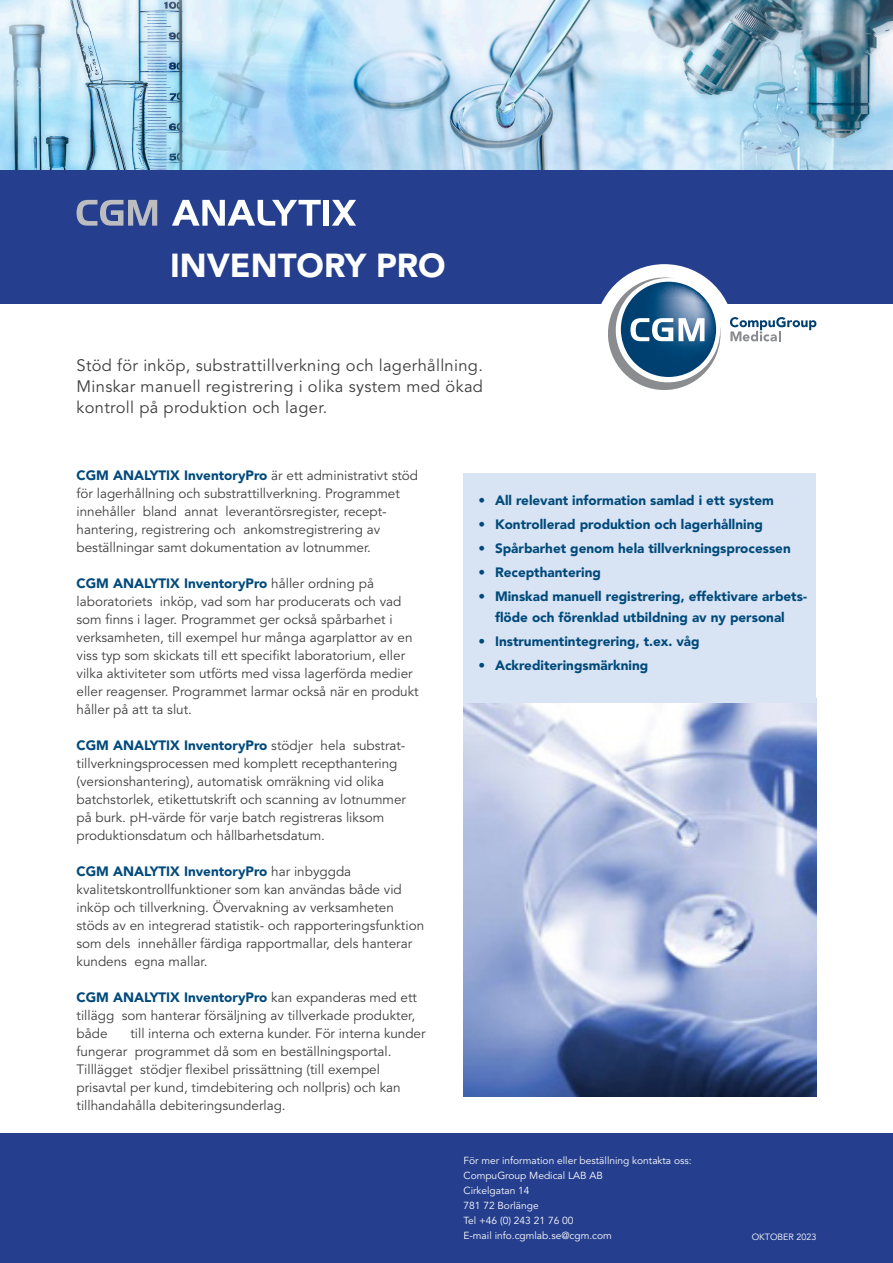
<style>
.page{position:relative;width:893px;height:1263px;background:#fff}
.page>*{position:absolute;margin:0;border:0;box-sizing:border-box;transform-origin:0 0}
.Brödtext{font:900 33px "Avenir LT Std";color:#fff}
.Brödtext-2{font:16.5px/21px "Avenir LT Std";letter-spacing:.02em;color:#3e3e3f;text-align:justify}
.t1{font:13.5px/18px "Avenir LT Std";color:#3e3e3f}
.t2{font:900 13.5px/21px "Avenir LT Std";color:#004a7b;text-align:center}
.t3{font:10.2px "Avenir LT Std";color:#fff}
.t4{font:9px "Avenir LT Std";color:#fff}
.s1{font-weight:900;color:#004a7b}
</style>
<div class="page">
<img style="left:0;top:0;width:893px;height:170px">
<img style="left:463px;top:703px;width:353px;height:393px">
<div style="left:463px;top:473px;width:353px;height:230px;background:#d8e3f3"></div>
<div style="left:0;top:170px;width:893px;height:134px;background:#253f8e"></div>
<svg style="left:601px;top:264px;width:215px;height:126px"></svg>
<svg style="left:77px;top:200px;width:80px;height:26px"></svg>
<svg style="left:172px;top:200px;width:149px;height:26px"></svg>
<div style="left:324px;top:200px;width:5px;height:26px;background:#fff"></div>
<svg style="left:332px;top:200px;width:24px;height:26px"></svg>
<div style="left:0;top:1133px;width:893px;height:130px;background:#253f8e"></div>
<p class="Brödtext" style="left:170px;top:245px;width:277px">INVENTORY PRO</p>
<p class="Brödtext-2" style="left:77px;top:355px;width:408px">Stöd för inköp, substrattillverkning och lagerhållning.<br>Minskar manuell registrering i olika system med ökad kontroll på produktion och lager.</p>
<p class="t1" style="left:77px;top:467px;width:343px"><span class="s1">CGM ANALYTIX InventoryPro</span> är ett administrativt stöd för lagerhållning och substrattillverkning. Programmet innehåller bland annat leverantörsregister, recept-</p>
<p class="t1" style="left:77px;top:521px;width:305px">hantering, registrering och ankomstregistrering av beställningar samt dokumentation av lotnummer.</p>
<p class="t1" style="left:77px;top:575px;width:344px"><span class="s1">CGM ANALYTIX InventoryPro</span> håller ordning på laboratoriets inköp, vad som har producerats och vad som finns i lager. Programmet ger också spårbarhet i verksamheten, till exempel hur många agarplattor av en viss typ som skickats till ett specifikt laboratorium, eller vilka aktiviteter som utförts med vissa lagerförda medier eller reagenser. Programmet larmar också när en produkt håller på att ta slut.</p>
<p class="t1" style="left:77px;top:737px;width:331px"><span class="s1">CGM ANALYTIX InventoryPro</span> stödjer hela substrat&shy;tillverkningsprocessen med komplett recepthantering (versionshantering), automatisk omräkning vid olika batchstorlek, etikettutskrift och scanning av lotnummer på burk. pH-värde för varje batch registreras liksom produktionsdatum och hållbarhetsdatum.</p>
<p class="t1" style="left:77px;top:863px;width:349px"><span class="s1">CGM ANALYTIX InventoryPro</span> har inbyggda kvalitetskontrollfunktioner som kan användas både vid inköp och tillverkning. Övervakning av verksamheten stöds av en integrerad statistik- och rapporteringsfunktion som dels innehåller färdiga rapportmallar, dels hanterar kundens egna mallar.</p>
<p class="t1" style="left:77px;top:989px;width:342px"><span class="s1">CGM ANALYTIX InventoryPro</span> kan expanderas med ett tillägg som hanterar försäljning av tillverkade produkter, både</p>
<p class="t1" style="left:77px;top:1025px;width:350px;text-indent:54px">till interna och externa kunder. För interna kunder fungerar programmet då som en beställningsportal.<br>Tilllägget stödjer flexibel prissättning (till exempel prisavtal per kund, timdebitering och nollpris) och kan tillhandahålla debiteringsunderlag.</p>
<p class="t2" style="left:478px;top:490px;width:297px">• All relevant information samlad i ett system</p>
<p class="t2" style="left:478px;top:514px;width:286px">• Kontrollerad produktion och lagerhållning</p>
<p class="t2" style="left:478px;top:538px;width:314px">• Spårbarhet genom hela tillverkningsprocessen</p>
<p class="t2" style="left:478px;top:562px;width:124px">• Recepthantering</p>
<p class="t2" style="left:478px;top:586px;width:330px">• Minskad manuell registrering, effektivare arbets&shy;flöde och förenklad utbildning av ny personal</p>
<p class="t2" style="left:478px;top:631px;width:223px">• Instrumentintegrering, t.ex. våg</p>
<p class="t2" style="left:478px;top:655px;width:171px">• Ackrediteringsmärkning</p>
<p class="t3" style="left:463px;top:1155px;width:230px">För mer information eller beställning kontakta oss:</p>
<p class="t3" style="left:463px;top:1170px;width:141px">CompuGroup Medical LAB AB</p>
<p class="t3" style="left:463px;top:1185px;width:68px">Cirkelgatan 14</p>
<p class="t3" style="left:463px;top:1200px;width:77px">781 72 Borlänge</p>
<p class="t3" style="left:463px;top:1215px;width:112px">Tel +46 (0) 243 21 76 00</p>
<p class="t3" style="left:463px;top:1230px;width:150px">E-mail info.cgmlab.se@cgm.com</p>
<p class="t4" style="left:752px;top:1231px;width:66px">OKTOBER 2023</p>
</div>
